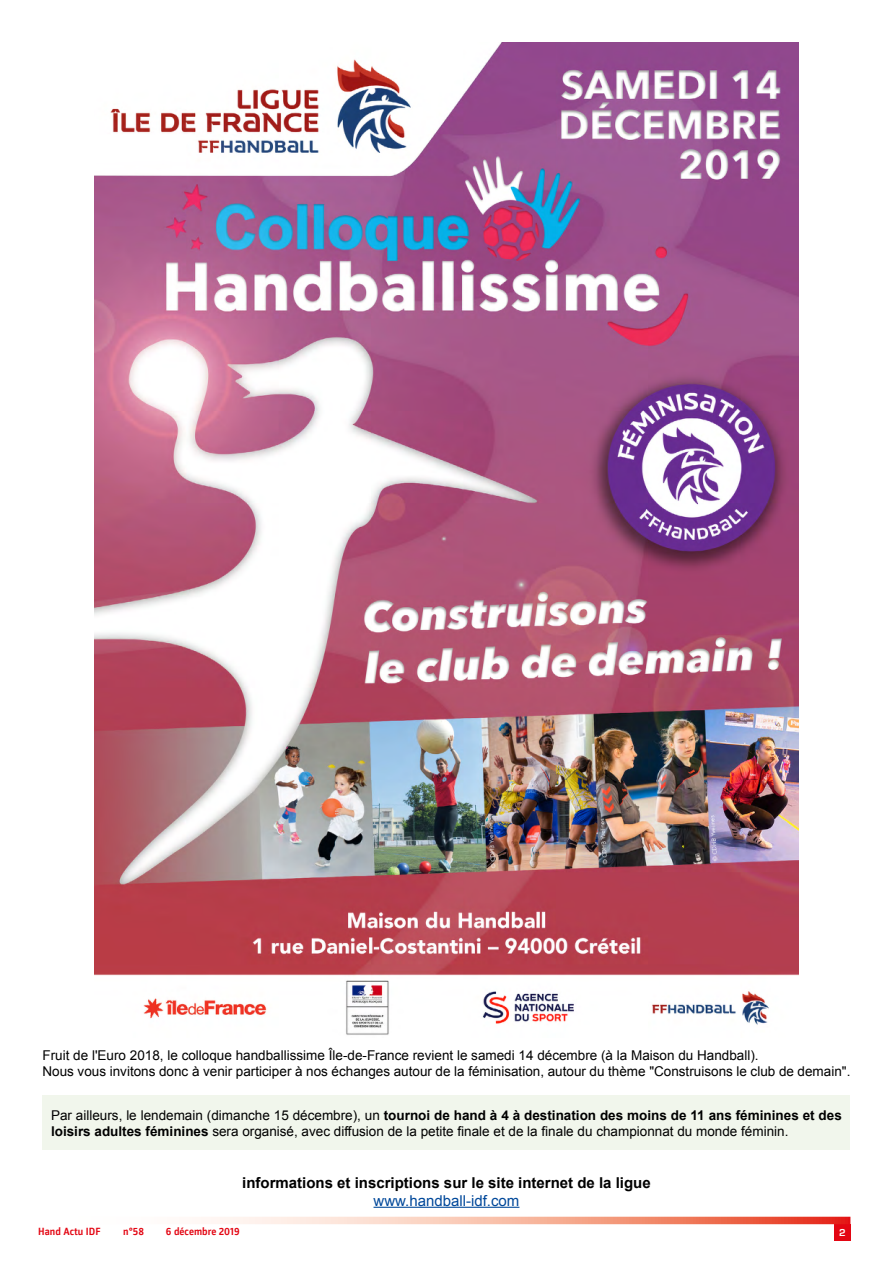
<style>
.page{position:relative;width:893px;height:1263px;background:#fff}
.page>*{position:absolute;margin:0;border:0;box-sizing:border-box;transform-origin:0 0}
.t1{font:700 15px "Arial";color:#000}
.t2{font:15px "Arial";color:#00489a}
.t3{font:13.5px/16.2px "Arial";color:#000}
.t4{font:700 10.5px "Parka";color:#e30613}
.t5{font:700 10.5px "Eurostile";color:#fff}
.s1{font-weight:700}
</style>
<div class="page">
<div style="left:834px;top:1224px;width:16px;height:16px;background:#e30613"></div>
<svg style="left:201px;top:1217px;width:649px;height:7px"></svg>
<img style="left:95px;top:43px;width:703px;height:992px">
<hr style="left:374px;top:1207px;width:145px;height:1px;background:#00489a">
<div style="left:43px;top:1095px;width:807px;height:55px;background:#f1f6ec"></div>
<p class="t3" style="left:43px;top:1047px;width:809px">Fruit de l'Euro 2018, le colloque handballissime Île-de-France revient le samedi 14 décembre (à la Maison du Handball).<br>Nous vous invitons donc à venir participer à nos échanges autour de la féminisation, autour du thème "Construisons le club de demain".</p>
<p class="t3" style="left:51px;top:1107px;width:792px">Par ailleurs, le lendemain (dimanche 15 décembre), un <span class="s1">tournoi de hand à 4 à destination des moins de 11 ans féminines et des loisirs adultes féminines</span> sera organisé, avec diffusion de la petite finale et de la finale du championnat du monde féminin.</p>
<p class="t1" style="left:242px;top:1172px;width:410px">informations et inscriptions sur le site internet de la ligue</p>
<p class="t2" style="left:374px;top:1190px;width:147px">www.handball-idf.com</p>
<p class="t4" style="left:38px;top:1225px;width:64px">Hand Actu IDF</p>
<p class="t4" style="left:123px;top:1225px;width:22px">n°58</p>
<p class="t4" style="left:166px;top:1225px;width:75px">6 décembre 2019</p>
<p class="t5" style="left:839px;top:1226px;width:8px">2</p>
</div>
